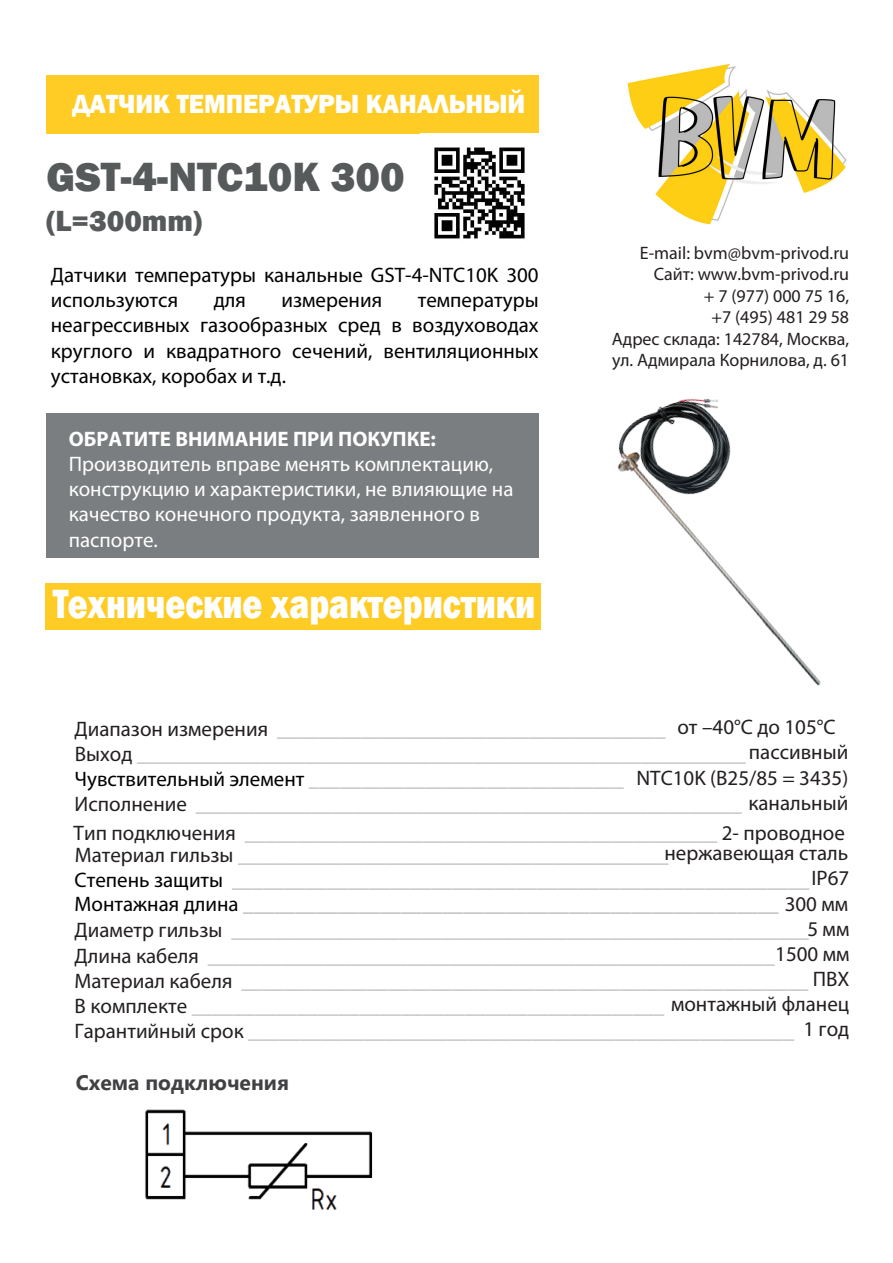
<style>
.page{position:relative;width:893px;height:1263px;background:#fff}
.page>*{position:absolute;margin:0;border:0;box-sizing:border-box;transform-origin:0 0}
.t1{font:800 42px "Franklin Gothic";color:#fff;scale:.81 1}
.t2{font:800 42px "Franklin Gothic";color:#575a5b}
.t3{font:800 30px "Franklin Gothic";color:#575a5b}
.t4{font:800 27px "Franklin Gothic";color:#fff;scale:.96 1}
.t5{font:21px/25.2px "Myriad Pro";color:#afb3b4}
.t6{font:21px/25.2px "Myriad Pro";color:#000}
.t7{font:21px/25.2px "Myriad Pro";color:#fff}
.t8{font:21px "Myriad Pro";color:#231f20}
.t9{font:700 21px "Myriad Pro";color:#fff}
.t10{font:700 21px "Segoe UI";color:#414042}
.t11{font:18px/21.5px "Myriad Pro";color:#231f20;text-align:right}
.s1{color:#231f20}
.s2{color:#000}
.s3{color:#aaa}
</style>
<div class="page">
<img style="left:627px;top:63px;width:220px;height:162px">
<div style="left:45px;top:583px;width:496px;height:46px;background:#fecc25"></div>
<div style="left:46px;top:413px;width:493px;height:145px;background:#7b7e80"></div>
<div style="left:46px;top:75px;width:492px;height:59px;background:#fecc25"></div>
<img style="left:420px;top:133px;width:118px;height:106px">
<img style="left:617px;top:398px;width:204px;height:288px">
<img style="left:145px;top:1109px;width:228px;height:101px">
<p class="t4" style="left:73px;top:86px;width:473px">ДАТЧИК ТЕМПЕРАТУРЫ КАНАЛЬНЫЙ</p>
<h1 class="t2" style="left:47px;top:149px;width:360px">GST-4-NTC10K 300</h1>
<h2 class="t3" style="left:47px;top:202px;width:157px">(L=300mm)</h2>
<p class="t6" style="left:51px;top:262px;width:489px">Датчики температуры канальные GST-4-NTC10K 300 используются</p>
<p class="t6" style="left:51px;top:287px;width:489px;text-align:justify;text-indent:367px">температуры неагрессивных газообразных сред в воздуховодах круглого и квадратного сечений, вентиляционных установках, коробах и т.д.</p>
<p class="t6" style="left:214px;top:287px;width:34px">для</p>
<p class="t6" style="left:281px;top:287px;width:102px">измерения</p>
<p class="t9" style="left:69px;top:425px;width:369px">ОБРАТИТЕ ВНИМАНИЕ ПРИ ПОКУПКЕ:</p>
<p class="t7" style="left:69px;top:451px;width:446px">Производитель вправе менять комплектацию, конструкцию и характеристики, не влияющие на качество конечного продукта, заявленного в паспорте.</p>
<h1 class="t1" style="left:53px;top:577px;width:597px">Технические характеристики</h1>
<p class="t11" style="left:612px;top:242px;width:239px">E-mail: bvm@bvm-privod.ru<br>Сайт: www.bvm-privod.ru<br>+ 7 (977) 000 75 16,<br>+7 (495) 481 29 58<br>Адрес склада: 142784, Москва, ул. Адмирала Корнилова, д. 61</p>
<p class="t8" style="left:677px;top:714px;width:160px">от –40°С до 105°С</p>
<p class="t8" style="left:636px;top:765px;width:213px">NTC10K (B25/85 = 3435)</p>
<p class="t5" style="left:74px;top:823px;width:776px;line-height:19.8px;text-align:right"><span class="s1">Тип подключения</span> _____________________________________________ <span class="s1">2- проводное нержавеющая сталь</span></p>
<p class="t5" style="left:75px;top:716px;width:775px"><span class="s1">Диапазон измерения</span> _____________________________________<br><span class="s1">Выход</span> __________________________________________________________<span class="s1">пассивный </span><span class="s2">Чувствительный элемент</span> ______________________________<br><span class="s1">Исполнение</span> ____________________________________________________ <span class="s1">канальный</span></p>
<p class="t5" style="left:75px;top:842px;width:777px"><span class="s1">Материал гильзы</span> _________________________________________<br><span class="s2">Степень защиты</span> _______________________________________________________<span class="s1">IP67<br></span><span class="s2">Монтажная длина</span> <span class="s3">___________________________________________________</span> <span class="s1">300 мм Диаметр гильзы</span> _______________________________________________________<span class="s1">5 мм Длина кабеля</span> ______________________________________________________<span class="s1">1500 мм Материал кабеля</span> ______________________________________________________ <span class="s1">ПВХ В комплекте</span> _____________________________________________ <span class="s1">монтажный фланец Гарантийный срок</span> ____________________________________________________ <span class="s1">1 год</span></p>
<p class="t10" style="left:76px;top:1067px;width:215px">Схема подключения</p>
</div>
